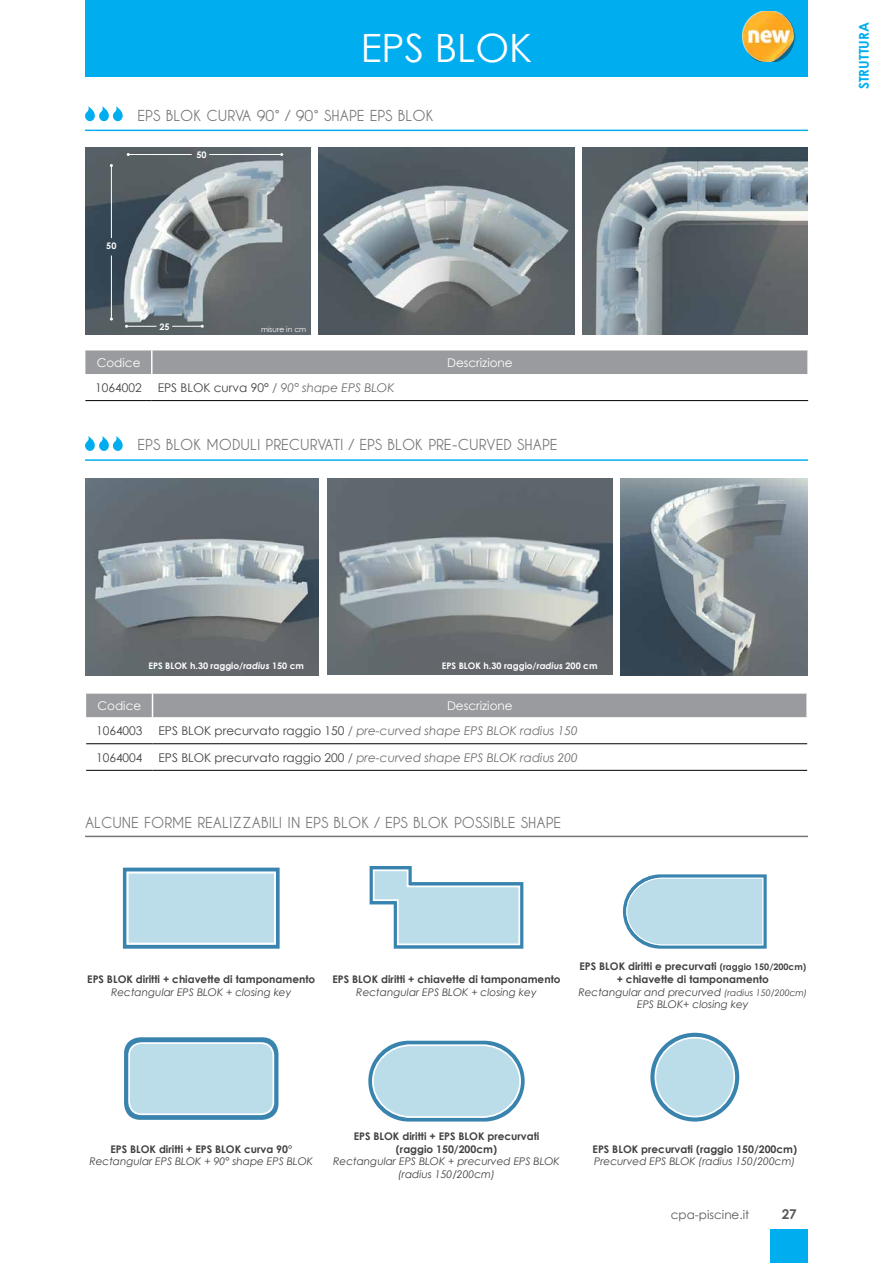
<style>
.page{position:relative;width:893px;height:1263px;background:#fff}
.page>*{position:absolute;margin:0;border:0;box-sizing:border-box;transform-origin:0 0}
.t1{font:39px "Century Gothic";color:#fff}
.t2{font:700 15px "Caviar Dreams";color:#757779}
.t3{font:700 13.5px "Century Gothic";color:#00aeef}
.t4{font:700 13.5px "Century Gothic";color:#58595b}
.t5{font:italic 12px "Century Gothic";color:#6d6e71}
.t6{font:12px "Century Gothic";color:#fff}
.t7{font:12px "Century Gothic";color:#414042}
.t8{font:12px "Century Gothic";color:#58595b}
.t9{font:700 10.5px/12.6px "Century Gothic";color:#414042;text-align:center}
.t10{font:italic 10.5px/12.6px "Century Gothic";color:#414042;text-align:center}
.t11{font:700 9px "Century Gothic";color:#fff}
.t12{font:7.5px "Century Gothic";color:#fff}
.s1{font-style:normal;color:#414042}
.s2{font-style:italic}
.s3{font-size:9px}
.s4{font-weight:400;font-style:italic}
.s5{font-weight:400;font-style:italic;font-size:9px}
</style>
<div class="page">
<div style="left:85px;top:0;width:723px;height:76px;background:#00aeef"></div>
<div style="left:770px;top:1229px;width:38px;height:34px;background:#00aeef"></div>
<div style="left:85px;top:350px;width:722px;height:24px;background:#999b9e"></div>
<hr style="left:151px;top:350px;width:2px;height:24px;background:#fff">
<hr style="left:85px;top:400px;width:67px;height:1px;background:#000">
<hr style="left:152px;top:400px;width:656px;height:1px;background:#000">
<div style="left:86px;top:694px;width:720px;height:23px;background:#999b9e"></div>
<hr style="left:86px;top:743px;width:67px;height:1px;background:#000">
<hr style="left:153px;top:743px;width:654px;height:1px;background:#000">
<hr style="left:86px;top:770px;width:67px;height:1px;background:#000">
<hr style="left:153px;top:770px;width:654px;height:1px;background:#000">
<hr style="left:85px;top:130px;width:723px;height:1px;background:#00aeef">
<svg style="left:85px;top:106px;width:38px;height:16px"></svg>
<hr style="left:85px;top:459px;width:723px;height:2px;background:#00aeef">
<svg style="left:85px;top:436px;width:38px;height:15px"></svg>
<img style="left:742px;top:12px;width:53px;height:50px">
<img style="left:319px;top:148px;width:255px;height:186px">
<img style="left:583px;top:148px;width:225px;height:186px">
<img style="left:85px;top:148px;width:225px;height:186px">
<svg style="left:125px;top:325px;width:31px;height:3px"></svg>
<hr style="left:172px;top:326px;width:30px;height:1px;background:#fff">
<hr style="left:111px;top:166px;width:1px;height:72px;background:#fff">
<hr style="left:111px;top:256px;width:1px;height:63px;background:#fff">
<hr style="left:209px;top:154px;width:73px;height:1px;background:#fff">
<hr style="left:128px;top:154px;width:64px;height:1px;background:#fff">
<img style="left:85px;top:479px;width:234px;height:197px">
<img style="left:327px;top:479px;width:285px;height:196px">
<img style="left:621px;top:479px;width:187px;height:197px">
<hr style="left:85px;top:836px;width:723px;height:1px;background:#757779">
<svg style="left:123px;top:1036px;width:156px;height:85px;background:#438ab3"></svg>
<div style="left:122px;top:1035px;width:158px;height:86px;border:2px solid #fff;border-radius:17px"></div>
<div style="left:129px;top:1043px;width:144px;height:71px;background:#bbddea;border-radius:12px"></div>
<div style="left:128px;top:1042px;width:146px;height:73px;border:2px solid #fff;border-radius:12px"></div>
<svg style="left:650px;top:1033px;width:89px;height:88px"></svg>
<div style="left:655px;top:1038px;width:79px;height:78px;background:#bbddea;border-radius:50%"></div>
<div style="left:654px;top:1037px;width:81px;height:80px;border:2px solid #fff;border-radius:50%"></div>
<svg style="left:368px;top:1041px;width:157px;height:80px;background:#b7d8e6"></svg>
<svg style="left:370px;top:866px;width:153px;height:83px"></svg>
<svg style="left:623px;top:874px;width:144px;height:75px;background:#b3d6e5"></svg>
<svg style="left:123px;top:868px;width:157px;height:81px;background:#4e91b7"></svg>
<div style="left:127px;top:872px;width:149px;height:73px;background:#bbddea;border:2px solid #fff"></div>
<h1 class="t1" style="left:361px;top:20px;width:173px">EPS BLOK</h1>
<h2 class="t2" style="left:138px;top:107px;width:9px">EPS</h2>
<h2 class="t2" style="left:166px;top:107px;width:10px">BLOK</h2>
<h2 class="t2" style="left:207px;top:107px;width:229px">CURVA 90° / 90° SHAPE EPS BLOK</h2>
<p class="t11" style="left:106px;top:239px;width:12px">50</p>
<p class="t11" style="left:197px;top:148px;width:12px">50</p>
<p class="t11" style="left:159px;top:320px;width:12px">25</p>
<p class="t12" style="left:261px;top:324px;width:47px">misure in cm</p>
<p class="t6" style="left:97px;top:354px;width:45px">Codice</p>
<p class="t6" style="left:447px;top:354px;width:67px">Descrizione</p>
<p class="t7" style="left:95px;top:379px;width:48px">1064002</p>
<p class="t5" style="left:158px;top:379px;width:238px"><span class="s1">EPS BLOK curva 90°</span> / 90° shape EPS BLOK</p>
<h2 class="t2" style="left:138px;top:436px;width:9px">EPS</h2>
<h2 class="t2" style="left:166px;top:436px;width:10px">BLOK</h2>
<h2 class="t2" style="left:207px;top:436px;width:12px">MOD</h2>
<h2 class="t2" style="left:241px;top:436px;width:35px">ULI PREC</h2>
<h2 class="t2" style="left:300px;top:436px;width:68px">URVATI / EPS</h2>
<h2 class="t2" style="left:387px;top:436px;width:10px">BLOK</h2>
<h2 class="t2" style="left:428px;top:436px;width:98px">PRE-CURVED SHAPE</h2>
<p class="t3" style="left:854px;top:89px;width:68px;rotate:-90deg">STRUTTURA</p>
<p class="t11" style="left:148px;top:659px;width:157px">EPS BLOK h.30 raggio<span class="s2">/radius</span> 150 cm</p>
<p class="t11" style="left:442px;top:659px;width:157px">EPS BLOK h.30 raggio<span class="s2">/radius</span> 200 cm</p>
<p class="t6" style="left:97px;top:697px;width:45px">Codice</p>
<p class="t6" style="left:447px;top:697px;width:67px">Descrizione</p>
<p class="t7" style="left:96px;top:722px;width:48px">1064003</p>
<p class="t5" style="left:159px;top:722px;width:421px"><span class="s1">EPS BLOK precurvato raggio 150</span> / pre-curved shape EPS BLOK radius 150</p>
<p class="t7" style="left:96px;top:749px;width:48px">1064004</p>
<p class="t5" style="left:159px;top:749px;width:421px"><span class="s1">EPS BLOK precurvato raggio 200</span> / pre-curved shape EPS BLOK radius 200</p>
<h2 class="t2" style="left:85px;top:814px;width:70px">ALCUNEFORME</h2>
<h2 class="t2" style="left:197px;top:814px;width:8px">REALIZZABILI</h2>
<h2 class="t2" style="left:288px;top:814px;width:27px">IN EPS</h2>
<h2 class="t2" style="left:334px;top:814px;width:10px">BLOK</h2>
<h2 class="t2" style="left:375px;top:814px;width:19px">/ EPS</h2>
<h2 class="t2" style="left:413px;top:814px;width:10px">BLOK</h2>
<h2 class="t2" style="left:454px;top:814px;width:9px">POSSIBLE</h2>
<h2 class="t2" style="left:521px;top:814px;width:9px">SHAPE</h2>
<p class="t9" style="left:87px;top:972px;width:230px">EPS BLOK diritti + chiavette di tamponamento</p>
<p class="t10" style="left:111px;top:985px;width:182px">Rectangular EPS BLOK + closing key</p>
<p class="t9" style="left:332px;top:972px;width:230px">EPS BLOK diritti + chiavette di tamponamento</p>
<p class="t10" style="left:356px;top:985px;width:182px">Rectangular EPS BLOK + closing key</p>
<p class="t9" style="left:578px;top:960px;width:230px">EPS BLOK diritti e precurvati <span class="s3">(raggio 150/200cm) </span>+ chiavette di tamponamento<br><span class="s4">Rectangular and precurved</span> <span class="s5">(radius 150/200cm)<br></span><span class="s4">EPS BLOK+ closing key</span></p>
<p class="t9" style="left:110px;top:1142px;width:183px">EPS BLOK diritti + EPS BLOK curva 90°</p>
<p class="t10" style="left:89px;top:1155px;width:225px">Rectangular EPS BLOK + 90° shape EPS BLOK</p>
<p class="t9" style="left:354px;top:1129px;width:187px">EPS BLOK diritti + EPS BLOK precurvati (raggio 150/200cm)</p>
<p class="t10" style="left:333px;top:1155px;width:228px">Rectangular EPS BLOK + precurved EPS BLOK (radius 150/200cm)</p>
<p class="t9" style="left:592px;top:1142px;width:206px">EPS BLOK precurvati (raggio 150/200cm)</p>
<p class="t10" style="left:594px;top:1155px;width:203px">Precurved EPS BLOK (radius 150/200cm)</p>
<p class="t8" style="left:671px;top:1206px;width:80px">cpa-piscine.it</p>
<p class="t4" style="left:782px;top:1204px;width:17px">27</p>
</div>
